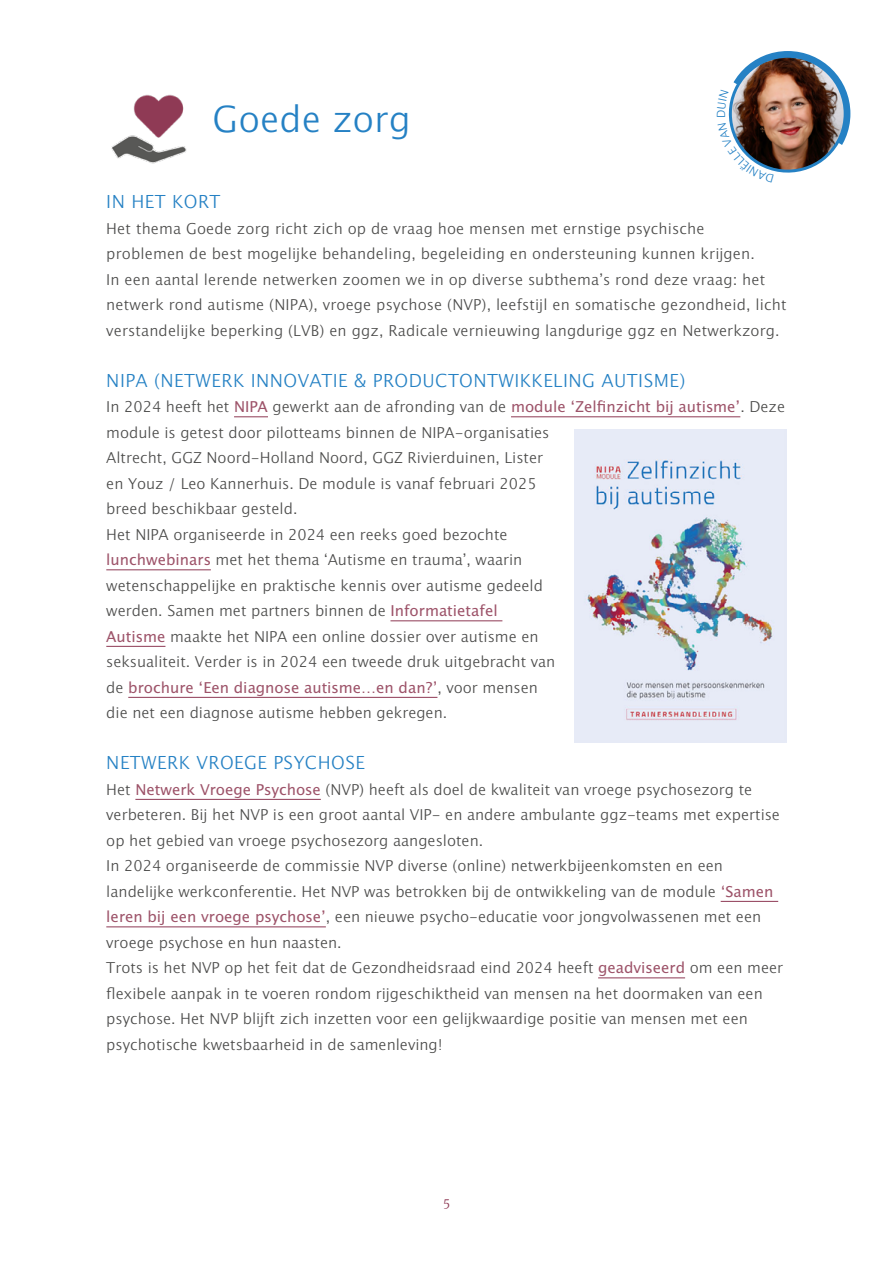
<style>
.page{position:relative;width:893px;height:1263px;background:#fff}
.page>*{position:absolute;margin:0;border:0;box-sizing:border-box;transform-origin:0 0}
.t1{font:300 36px "Lucida Grande W1 G";color:#2581c4}
.t2{font:300 18px "Lucida Grande W1 G";letter-spacing:.025em;color:#2581c4}
.t3{font:300 15px/25.5px "Lucida Grande W1 G";color:#4a4a49}
.t4{font:300 12px "Merriweather";color:#8e3954}
.t5{font:300 11.25px "Lucida Grande W1 G";color:#2581c4}
.s1{font-weight:400;color:#9d5369}
</style>
<div class="page">
<hr style="left:234px;top:417px;width:34px;height:1px;background:#8e3954">
<hr style="left:511px;top:417px;width:229px;height:1px;background:#8e3954">
<hr style="left:106px;top:570px;width:105px;height:1px;background:#8e3954">
<hr style="left:390px;top:621px;width:112px;height:1px;background:#8e3954">
<hr style="left:106px;top:646px;width:59px;height:1px;background:#8e3954">
<hr style="left:128px;top:697px;width:309px;height:1px;background:#8e3954">
<hr style="left:135px;top:799px;width:186px;height:1px;background:#8e3954">
<hr style="left:721px;top:901px;width:57px;height:1px;background:#8e3954">
<hr style="left:106px;top:927px;width:220px;height:1px;background:#8e3954">
<hr style="left:598px;top:978px;width:87px;height:1px;background:#8e3954">
<img style="left:111px;top:94px;width:76px;height:70px">
<div style="left:725px;top:51px;width:125px;height:125px;border:7px solid #2581c4;border-radius:50%"></div>
<img style="left:574px;top:430px;width:213px;height:312px">
<img style="left:725px;top:62px;width:126px;height:114px">
<h1 class="t1" style="left:213px;top:91px;width:200px">Goede zorg</h1>
<p class="t5" style="left:712px;top:118px;width:10px;rotate:-90deg">D</p>
<p class="t2" style="left:106px;top:188px;width:116px">IN HET KORT</p>
<p class="t3" style="left:106px;top:215px;width:682px">Het thema Goede zorg richt zich op de vraag hoe mensen met ernstige psychische<br>problemen de best mogelijke behandeling, begeleiding en ondersteuning kunnen krijgen.<br>In een aantal lerende netwerken zoomen we in op diverse subthema’s rond deze vraag: het netwerk rond autisme (NIPA), vroege psychose (NVP), leefstijl en somatische gezondheid, licht verstandelijke beperking (LVB) en ggz, Radicale vernieuwing langdurige ggz en Netwerkzorg.</p>
<p class="t2" style="left:106px;top:366px;width:581px">NIPA (NETWERK INNOVATIE &amp; PRODUCTONTWIKKELING AUTISME)</p>
<p class="t3" style="left:106px;top:393px;width:680px">In 2024 heeft het <span class="s1">NIPA</span> gewerkt aan de afronding van de <span class="s1">module ‘Zelfinzicht bij autisme’</span>. Deze module is getest door pilotteams binnen de NIPA-organisaties<br>Altrecht, GGZ Noord-Holland Noord, GGZ Rivierduinen, Lister<br>en Youz / Leo Kannerhuis. De module is vanaf februari 2025<br>breed beschikbaar gesteld.<br>Het NIPA organiseerde in 2024 een reeks goed bezochte<br><span class="s1">lunchwebinars</span> met het thema ‘Autisme en trauma’, waarin<br>wetenschappelijke en praktische kennis over autisme gedeeld<br>werden. Samen met partners binnen de <span class="s1">Informatietafel<br>Autisme</span> maakte het NIPA een online dossier over autisme en<br>seksualiteit. Verder is in 2024 een tweede druk uitgebracht van<br>de <span class="s1">brochure ‘Een diagnose autisme…en dan?’</span>, voor mensen<br>die net een diagnose autisme hebben gekregen.</p>
<p class="t2" style="left:106px;top:749px;width:260px">NETWERK VROEGE PSYCHOSE</p>
<p class="t3" style="left:106px;top:776px;width:678px">Het <span class="s1">Netwerk Vroege Psychose</span> (NVP) heeft als doel de kwaliteit van vroege psychosezorg te verbeteren. Bij het NVP is een groot aantal VIP- en andere ambulante ggz-teams met expertise op het gebied van vroege psychosezorg aangesloten.<br>In 2024 organiseerde de commissie NVP diverse (online) netwerkbijeenkomsten en een landelijke werkconferentie. Het NVP was betrokken bij de ontwikkeling van de module <span class="s1">‘Samen leren bij een vroege psychose’</span>, een nieuwe psycho-educatie voor jongvolwassenen met een vroege psychose en hun naasten.<br>Trots is het NVP op het feit dat de Gezondheidsraad eind 2024 heeft <span class="s1">geadviseerd</span> om een meer flexibele aanpak in te voeren rondom rijgeschiktheid van mensen na het doormaken van een psychose. Het NVP blijft zich inzetten voor een gelijkwaardige positie van mensen met een psychotische kwetsbaarheid in de samenleving!</p>
<p class="t4" style="left:443px;top:1194px;width:8px">5</p>
</div>
